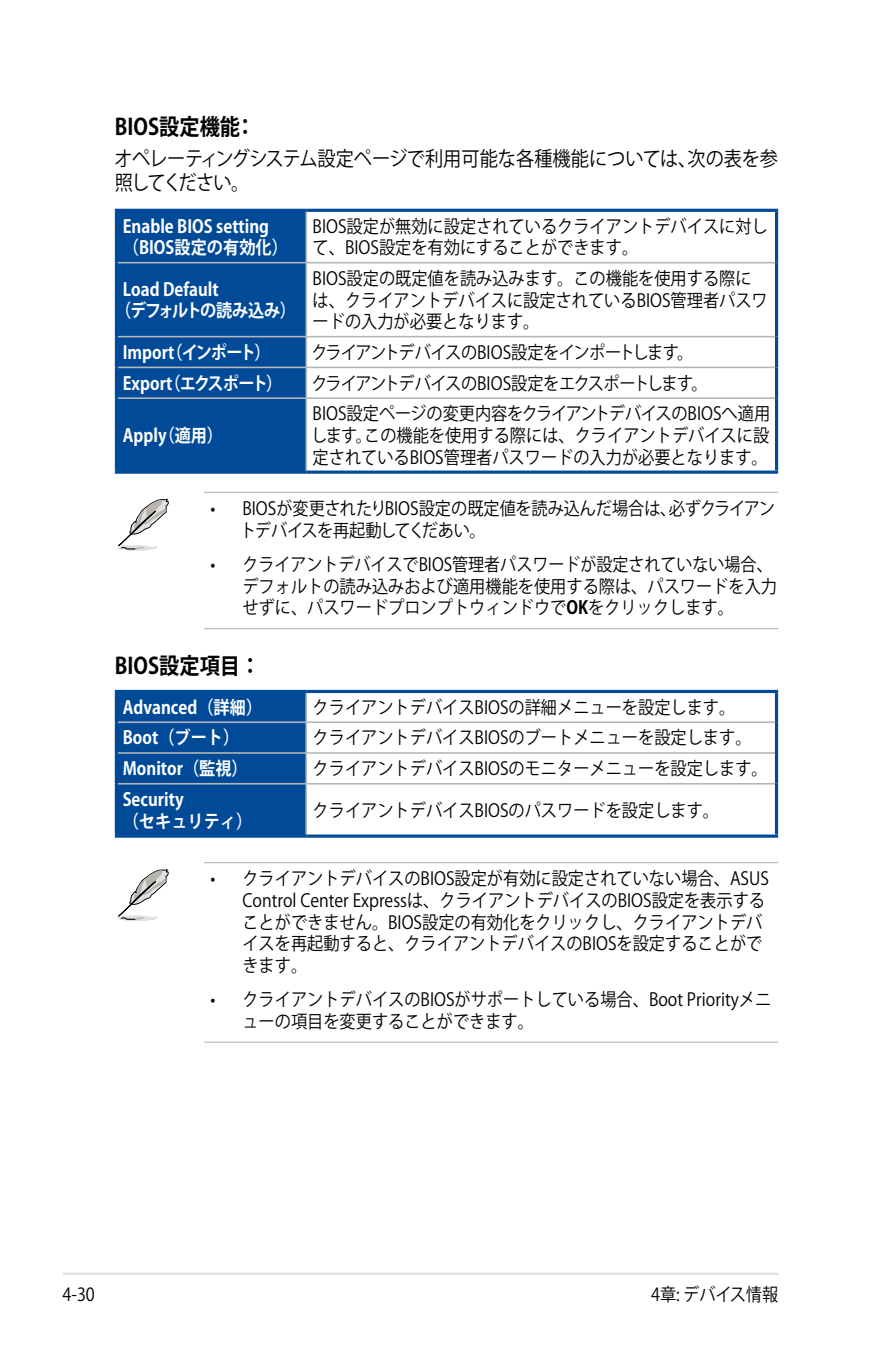
<style>
.page{position:relative;width:893px;height:1346px;background:#fff}
.page>*{position:absolute;margin:0;border:0;box-sizing:border-box;transform-origin:0 0}
.t1{font:700 22.5px "Koz Go Pro";color:#000;scale:.9 1}
.t2{font:20.25px/24.3px "Koz Go Pro";letter-spacing:-.02em;color:#000;scale:.9 1}
.t3{font:18px/21.6px "Koz Go Pro";color:#000;scale:.9 1}
.t4{font:700 18px/21.6px "Koz Go Pro";color:#fff;scale:.9 1}
.t5{font:18px "Koz Go Pro";letter-spacing:-.035em;color:#000;scale:.9 1}
.t6{font:18px "Koz Go Pro";letter-spacing:-.04em;color:#000;scale:.9 1}
.s1{font-weight:700}
</style>
<div class="page">
<hr style="left:63px;top:1272px;width:715px;height:3px;background:#dedfdf">
<hr style="left:204px;top:492px;width:574px;height:1px;background:#b5b6b6">
<hr style="left:204px;top:628px;width:574px;height:1px;background:#b5b6b6">
<div style="left:118px;top:212px;width:187px;height:258px;background:#004a98"></div>
<hr style="left:305px;top:212px;width:2px;height:50px;background:#b5b6b6">
<hr style="left:118px;top:262px;width:188px;height:1px;background:#b5b6b6">
<hr style="left:306px;top:262px;width:469px;height:1px;background:#b5b6b6">
<hr style="left:305px;top:263px;width:2px;height:73px;background:#b5b6b6">
<hr style="left:118px;top:336px;width:188px;height:1px;background:#b5b6b6">
<hr style="left:306px;top:336px;width:469px;height:1px;background:#b5b6b6">
<hr style="left:305px;top:337px;width:2px;height:30px;background:#b5b6b6">
<hr style="left:118px;top:367px;width:188px;height:1px;background:#b5b6b6">
<hr style="left:306px;top:367px;width:469px;height:1px;background:#b5b6b6">
<hr style="left:305px;top:368px;width:2px;height:29px;background:#b5b6b6">
<hr style="left:118px;top:397px;width:188px;height:2px;background:#b5b6b6">
<hr style="left:306px;top:397px;width:469px;height:2px;background:#b5b6b6">
<hr style="left:305px;top:399px;width:2px;height:71px;background:#b5b6b6">
<hr style="left:115px;top:209px;width:191px;height:3px;background:#004a98">
<hr style="left:115px;top:212px;width:3px;height:51px;background:#004a98">
<hr style="left:115px;top:263px;width:3px;height:74px;background:#004a98">
<hr style="left:115px;top:337px;width:3px;height:30px;background:#004a98">
<hr style="left:115px;top:367px;width:3px;height:31px;background:#004a98">
<hr style="left:306px;top:209px;width:472px;height:3px;background:#004a98">
<hr style="left:775px;top:212px;width:3px;height:51px;background:#004a98">
<hr style="left:775px;top:263px;width:3px;height:74px;background:#004a98">
<hr style="left:775px;top:337px;width:3px;height:30px;background:#004a98">
<hr style="left:775px;top:367px;width:3px;height:31px;background:#004a98">
<hr style="left:115px;top:398px;width:3px;height:72px;background:#004a98">
<hr style="left:775px;top:398px;width:3px;height:72px;background:#004a98">
<svg style="left:115px;top:470px;width:191px;height:4px"></svg>
<svg style="left:306px;top:470px;width:472px;height:4px;background:#336eac"></svg>
<svg style="left:118px;top:498px;width:51px;height:53px"></svg>
<hr style="left:204px;top:862px;width:574px;height:1px;background:#b5b6b6">
<hr style="left:204px;top:1041px;width:574px;height:2px;background:#b5b6b6">
<div style="left:118px;top:693px;width:187px;height:141px;background:#004a98"></div>
<hr style="left:305px;top:693px;width:2px;height:28px;background:#b5b6b6">
<hr style="left:118px;top:721px;width:188px;height:2px;background:#b5b6b6">
<hr style="left:306px;top:721px;width:469px;height:2px;background:#b5b6b6">
<hr style="left:305px;top:723px;width:2px;height:29px;background:#b5b6b6">
<hr style="left:118px;top:752px;width:188px;height:2px;background:#b5b6b6">
<hr style="left:306px;top:752px;width:469px;height:2px;background:#b5b6b6">
<hr style="left:305px;top:754px;width:2px;height:29px;background:#b5b6b6">
<hr style="left:118px;top:783px;width:188px;height:1px;background:#b5b6b6">
<hr style="left:306px;top:783px;width:469px;height:1px;background:#b5b6b6">
<hr style="left:305px;top:784px;width:2px;height:50px;background:#b5b6b6">
<hr style="left:115px;top:690px;width:191px;height:3px;background:#004a98">
<hr style="left:115px;top:693px;width:3px;height:29px;background:#004a98">
<hr style="left:115px;top:722px;width:3px;height:31px;background:#004a98">
<hr style="left:115px;top:753px;width:3px;height:31px;background:#004a98">
<hr style="left:306px;top:690px;width:472px;height:3px;background:#004a98">
<hr style="left:775px;top:693px;width:3px;height:29px;background:#004a98">
<hr style="left:775px;top:722px;width:3px;height:31px;background:#004a98">
<hr style="left:775px;top:753px;width:3px;height:31px;background:#004a98">
<hr style="left:115px;top:784px;width:3px;height:50px;background:#004a98">
<hr style="left:775px;top:784px;width:3px;height:50px;background:#004a98">
<svg style="left:115px;top:834px;width:191px;height:4px"></svg>
<svg style="left:306px;top:834px;width:472px;height:4px;background:#336eac"></svg>
<svg style="left:117px;top:869px;width:52px;height:52px"></svg>
<p class="t1" style="left:115px;top:112px;width:158px">BIOS設定機能：</p>
<p class="t2" style="left:114px;top:147px;width:739px">オペレーティングシステム設定ページで利用可能な各種機能については、次の表を参照してください。</p>
<p class="t4" style="left:123px;top:216px;width:185px">Enable BIOS setting（BIOS設定の有効化）</p>
<p class="t3" style="left:313px;top:216px;width:507px">BIOS設定が無効に設定されているクライアントデバイスに対して、BIOS設定を有効にすることができます。</p>
<p class="t4" style="left:115px;top:279px;width:203px;text-indent:8px">Load Default<br>（デフォルトの読み込み）</p>
<p class="t3" style="left:313px;top:268px;width:507px">BIOS設定の既定値を読み込みます。この機能を使用する際には、クライアントデバイスに設定されているBIOS管理者パスワードの入力が必要となります。</p>
<p class="t4" style="left:123px;top:343px;width:166px">Import（インポート）</p>
<p class="t6" style="left:311px;top:341px;width:426px">クライアントデバイスのBIOS設定をインポートします。</p>
<p class="t4" style="left:123px;top:373px;width:179px">Export（エクスポート）</p>
<p class="t5" style="left:311px;top:371px;width:442px">クライアントデバイスのBIOS設定をエクスポートします。</p>
<p class="t4" style="left:123px;top:426px;width:113px">Apply（適用）</p>
<p class="t3" style="left:311px;top:403px;width:512px;text-align:justify">BIOS設定ページの変更内容をクライアントデバイスのBIOSへ適用します。この機能を使用する際には、クライアントデバイスに設定されているBIOS管理者パスワードの入力が必要となります。</p>
<p class="t3" style="left:240px;top:498px;width:596px;text-indent:-30px">• BIOSが変更されたりBIOS設定の既定値を読み込んだ場合は、必ずクライアントデバイスを再起動してくだあい。</p>
<p class="t3" style="left:242px;top:554px;width:595px;text-indent:-32px">• クライアントデバイスでBIOS管理者パスワードが設定されていない場合、デフォルトの読み込みおよび適用機能を使用する際は、パスワードを入力せずに、パスワードプロンプトウィンドウで<span class="s1">OK</span>をクリックします。</p>
<p class="t1" style="left:115px;top:651px;width:163px">BIOS設定項目：</p>
<p class="t4" style="left:123px;top:697px;width:156px">Advanced（詳細）</p>
<p class="t3" style="left:313px;top:697px;width:471px">クライアントデバイスBIOSの詳細メニューを設定します。</p>
<p class="t4" style="left:123px;top:728px;width:131px">Boot（ブート）</p>
<p class="t3" style="left:313px;top:727px;width:489px">クライアントデバイスBIOSのブートメニューを設定します。</p>
<p class="t4" style="left:123px;top:759px;width:140px">Monitor（監視）</p>
<p class="t3" style="left:313px;top:758px;width:507px">クライアントデバイスBIOSのモニターメニューを設定します。</p>
<p class="t4" style="left:123px;top:790px;width:146px">Security<br>（セキュリティ）</p>
<p class="t3" style="left:313px;top:800px;width:453px">クライアントデバイスBIOSのパスワードを設定します。</p>
<p class="t3" style="left:242px;top:868px;width:587px;text-indent:-32px">• クライアントデバイスのBIOS設定が有効に設定されていない場合、ASUS Control Center Expressは、クライアントデバイスのBIOS設定を表示することができません。BIOS設定の有効化をクリックし、クライアントデバイスを再起動すると、クライアントデバイスのBIOSを設定することができます。</p>
<p class="t3" style="left:242px;top:989px;width:589px;text-indent:-32px">• クライアントデバイスのBIOSがサポートしている場合、Boot Priorityメニューの項目を変更することができます。</p>
<p class="t3" style="left:63px;top:1284px;width:37px">4-30</p>
<p class="t3" style="left:651px;top:1284px;width:143px">4章: デバイス情報</p>
</div>
